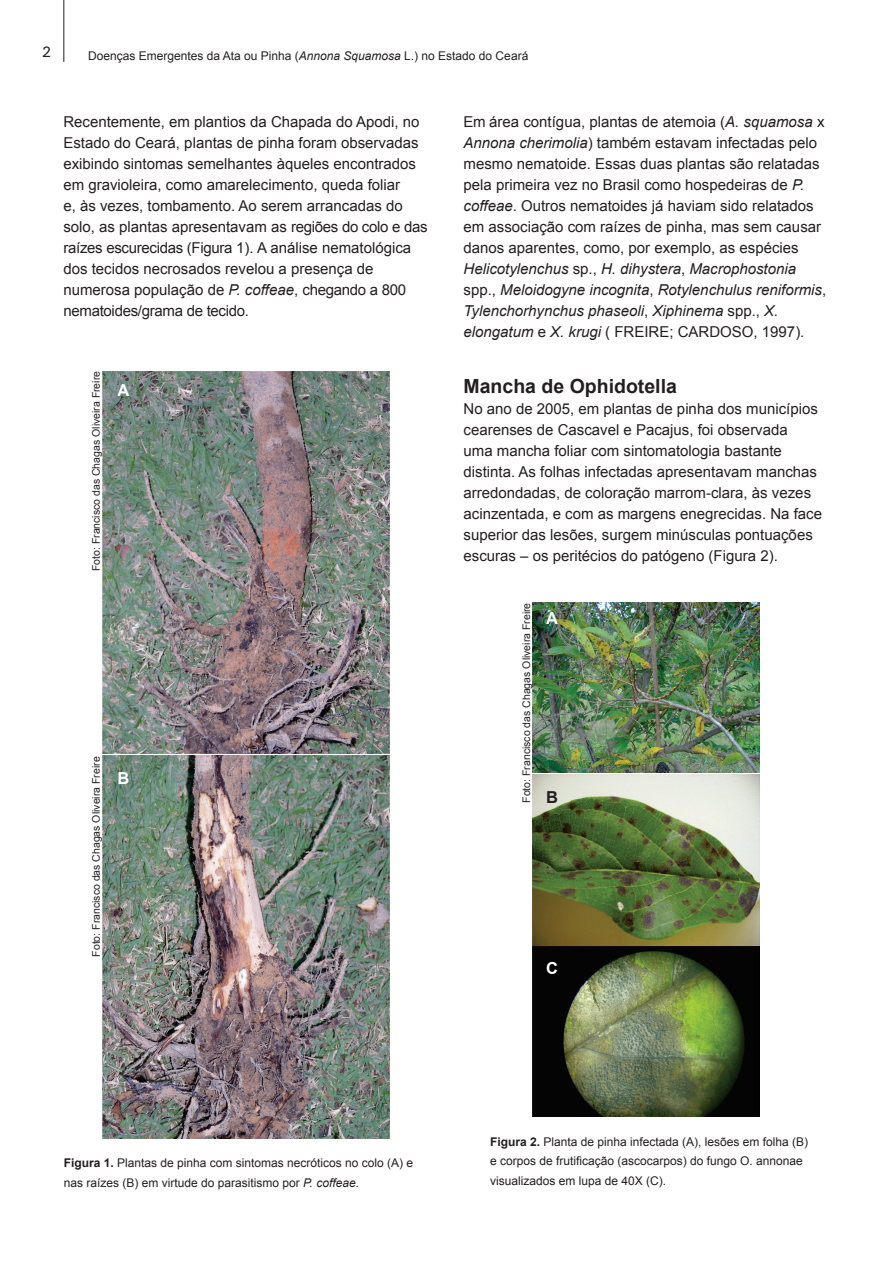
<style>
.page{position:relative;width:893px;height:1263px;background:#fff}
.page>*{position:absolute;margin:0;border:0;box-sizing:border-box;transform-origin:0 0}
.Título_2{font:700 19.5px "Arial";color:#231f20}
.t1{font:700 16.5px "Arial";color:#fff}
.t2{font:700 16.5px "Arial";color:#231f20}
.Corpo_de_texto_1{font:15px/21px "Arial";color:#231f20}
.t3{font:500 15px "Univers";color:#231f20}
.Legenda{font:12px/19.5px "Arial";color:#231f20}
.Crédito_foto{font:10.5px "Arial";color:#231f20}
.s1{font-style:italic}
.s2{font-weight:700}
</style>
<div class="page">
<hr style="left:63px;top:0;width:1px;height:62px;background:#231f20">
<img style="left:103px;top:371px;width:287px;height:383px">
<img style="left:103px;top:756px;width:287px;height:382px">
<img style="left:533px;top:603px;width:227px;height:170px">
<img style="left:533px;top:775px;width:227px;height:341px">
<p class="t3" style="left:42px;top:43px;width:11px">2</p>
<p class="Legenda" style="left:88px;top:46px;width:442px">Doenças Emergentes da Ata ou Pinha (<span class="s1">Annona Squamosa</span> L.) no Estado do Ceará</p>
<p class="Corpo_de_texto_1" style="left:63px;top:111px;width:366px">Recentemente, em plantios da Chapada do Apodi, no Estado do Ceará, plantas de pinha foram observadas exibindo sintomas semelhantes àqueles encontrados em gravioleira, como amarelecimento, queda foliar<br>e, às vezes, tombamento. Ao serem arrancadas do solo, as plantas apresentavam as regiões do colo e das raízes escurecidas (Figura 1). A análise nematológica dos tecidos necrosados revelou a presença de numerosa população de <span class="s1">P. coffeae</span>, chegando a 800 nematoides/grama de tecido.</p>
<p class="Corpo_de_texto_1" style="left:463px;top:111px;width:364px">Em área contígua, plantas de atemoia (<span class="s1">A. squamosa</span> x <span class="s1">Annona cherimolia</span>) também estavam infectadas pelo mesmo nematoide. Essas duas plantas são relatadas pela primeira vez no Brasil como hospedeiras de <span class="s1">P. coffeae</span>. Outros nematoides já haviam sido relatados em associação com raízes de pinha, mas sem causar danos aparentes, como, por exemplo, as espécies <span class="s1">Helicotylenchus</span> sp., <span class="s1">H. dihystera</span>, <span class="s1">Macrophostonia </span>spp., <span class="s1">Meloidogyne incognita</span>, <span class="s1">Rotylenchulus reniformis</span>, <span class="s1">Tylenchorhynchus phaseoli</span>, <span class="s1">Xiphinema</span> spp., <span class="s1">X. elongatum</span> e <span class="s1">X. krugi</span> ( FREIRE; CARDOSO, 1997).</p>
<p class="Título_2" style="left:463px;top:373px;width:215px">Mancha de Ophidotella</p>
<p class="Corpo_de_texto_1" style="left:463px;top:398px;width:360px">No ano de 2005, em plantas de pinha dos municípios cearenses de Cascavel e Pacajus, foi observada<br>uma mancha foliar com sintomatologia bastante distinta. As folhas infectadas apresentavam manchas arredondadas, de coloração marrom-clara, às vezes acinzentada, e com as margens enegrecidas. Na face superior das lesões, surgem minúsculas pontuações escuras – os peritécios do patógeno (Figura 2).</p>
<p class="Crédito_foto" style="left:89px;top:571px;width:202px;rotate:-90deg">Foto: Francisco das Chagas Oliveira Freire</p>
<p class="t1" style="left:117px;top:379px;width:13px">A</p>
<p class="Crédito_foto" style="left:89px;top:957px;width:202px;rotate:-90deg">Foto: Francisco das Chagas Oliveira Freire</p>
<p class="t1" style="left:117px;top:767px;width:13px">B</p>
<p class="Legenda" style="left:64px;top:1153px;width:351px"><span class="s2">Figura 1.</span> Plantas de pinha com sintomas necróticos no colo (A) e nas raízes (B) em virtude do parasitismo por <span class="s1">P. coffeae.</span></p>
<p class="Crédito_foto" style="left:519px;top:803px;width:202px;rotate:-90deg">Foto: Francisco das Chagas Oliveira Freire</p>
<p class="t1" style="left:546px;top:607px;width:13px">A</p>
<p class="t2" style="left:546px;top:786px;width:13px">B</p>
<p class="t1" style="left:546px;top:957px;width:13px">C</p>
<p class="Legenda" style="left:490px;top:1132px;width:320px"><span class="s2">Figura 2.</span> Planta de pinha infectada (A), lesões em folha (B) e corpos de frutificação (ascocarpos) do fungo O. annonae visualizados em lupa de 40X (C).</p>
</div>
